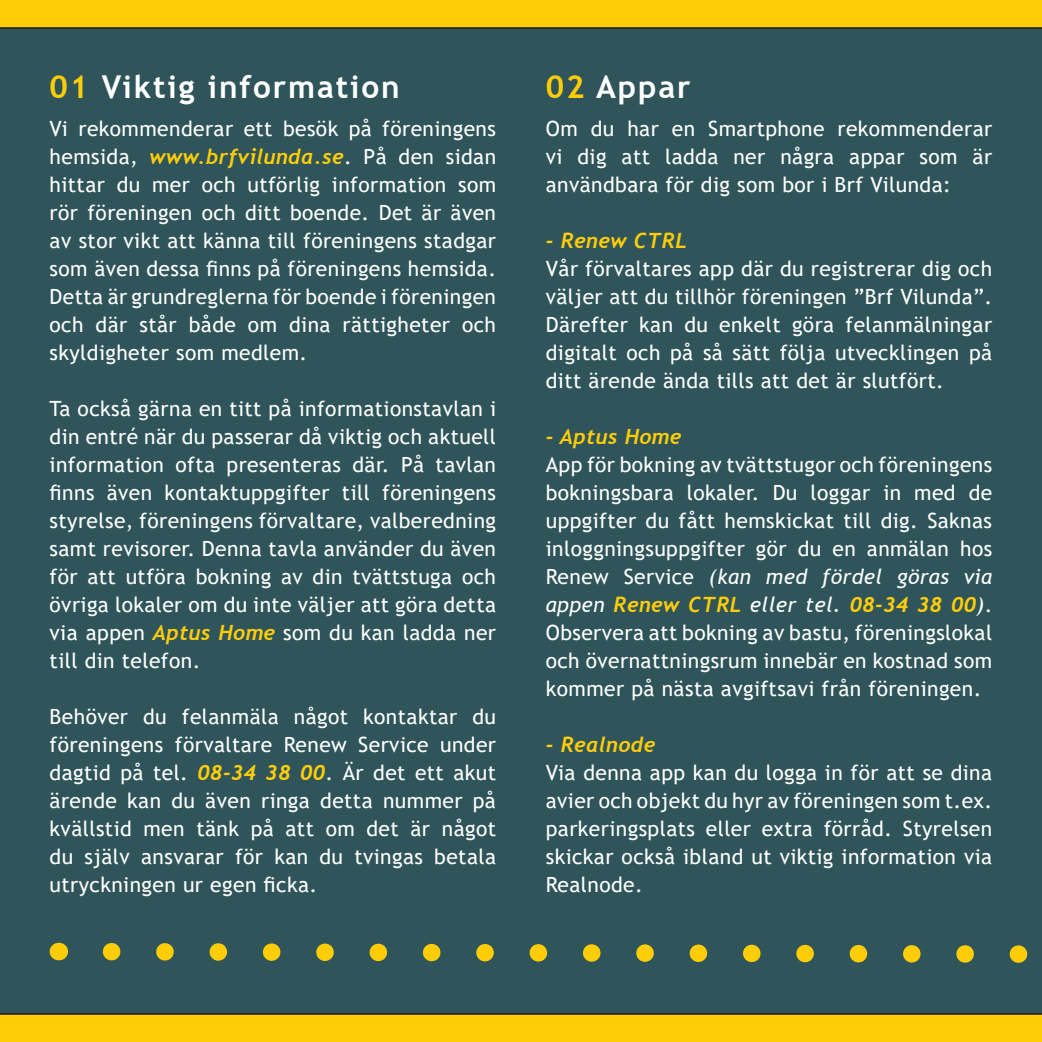
<style>
.page{position:relative;width:1042px;height:1042px;background:#fff}
.page>*{position:absolute;margin:0;border:0;box-sizing:border-box;transform-origin:0 0}
.Rubrik{font:700 31.5px "Trebuchet MS";letter-spacing:.06em;color:#fff}
.Brödtext{font:21px/28px "Trebuchet MS";letter-spacing:.02em;color:#fff;text-align:justify}
.Brödtext-2{font:italic 700 21px "Trebuchet";letter-spacing:.02em;color:#fecd08}
.s1{color:#fecd08}
.s2{font-family:"Trebuchet";font-weight:700;font-style:italic;color:#fecd08}
.s3{font-style:italic}
</style>
<div class="page">
<div style="left:0;top:29px;width:1042px;height:984px;background:#2f555a"></div>
<div style="left:0;top:1013px;width:1042px;height:29px;background:#fecd08"></div>
<div style="left:0;top:0;width:1042px;height:29px;background:#fecd08"></div>
<svg style="left:58px;top:943px;width:1px;height:17px"></svg>
<svg style="left:94px;top:934px;width:948px;height:40px;background:#466250"></svg>
<p class="Rubrik" style="left:50px;top:67px;width:352px"><span class="s1">01</span> Viktig information</p>
<p class="Brödtext" style="left:50px;top:114px;width:448px">Vi rekommenderar ett besök på föreningens hemsida, <span class="s2">www.brfvilunda.se</span>. På den sidan hittar du mer och utförlig information som rör föreningen och ditt boende. Det är även av stor vikt att känna till föreningens stadgar som även dessa finns på föreningens hemsida.<br>Detta är grundreglerna för boende i föreningen och där står både om dina rättigheter och skyldigheter som medlem.</p>
<p class="Brödtext" style="left:50px;top:394px;width:448px">Ta också gärna en titt på informationstavlan i din entré när du passerar då viktig och aktuell information ofta presenteras där. På tavlan finns även kontaktuppgifter till föreningens styrelse, föreningens förvaltare, valberedning samt revisorer. Denna tavla använder du även för att utföra bokning av din tvättstuga och övriga lokaler om du inte väljer att göra detta via appen <span class="s2">Aptus Home</span> som du kan ladda ner till din telefon.</p>
<p class="Brödtext" style="left:50px;top:702px;width:448px">Behöver du felanmäla något kontaktar du föreningens förvaltare Renew Service under dagtid på tel. <span class="s2">08-34 38 00</span>. Är det ett akut ärende kan du även ringa detta nummer på kvällstid men tänk på att om det är något du själv ansvarar för kan du tvingas betala utryckningen ur egen ficka.</p>
<p class="Rubrik" style="left:546px;top:67px;width:146px"><span class="s1">02</span> Appar</p>
<p class="Brödtext" style="left:546px;top:114px;width:448px">Om du har en Smartphone rekommenderar vi dig att ladda ner några appar som är användbara för dig som bor i Brf Vilunda:</p>
<p class="Brödtext-2" style="left:546px;top:227px;width:142px">- Renew CTRL</p>
<p class="Brödtext" style="left:546px;top:254px;width:448px">Vår förvaltares app där du registrerar dig och väljer att du tillhör föreningen ”Brf Vilunda”.<br>Därefter kan du enkelt göra felanmälningar digitalt och på så sätt följa utvecklingen på ditt ärende ända tills att det är slutfört.</p>
<p class="Brödtext-2" style="left:546px;top:423px;width:137px">- Aptus Home</p>
<p class="Brödtext" style="left:546px;top:450px;width:448px">App för bokning av tvättstugor och föreningens bokningsbara lokaler. Du loggar in med de uppgifter du fått hemskickat till dig. Saknas inloggningsuppgifter gör du en anmälan hos Renew Service <span class="s3">(kan med fördel göras via appen</span> <span class="s2">Renew CTRL</span> <span class="s3">eller tel.</span> <span class="s2">08-34 38 00</span><span class="s3">)</span>.<br>Observera att bokning av bastu, föreningslokal och övernattningsrum innebär en kostnad som kommer på nästa avgiftsavi från föreningen.</p>
<p class="Brödtext-2" style="left:546px;top:731px;width:111px">- Realnode</p>
<p class="Brödtext" style="left:546px;top:758px;width:448px">Via denna app kan du logga in för att se dina avier och objekt du hyr av föreningen som t.ex. parkeringsplats eller extra förråd. Styrelsen skickar också ibland ut viktig information via Realnode.</p>
</div>
